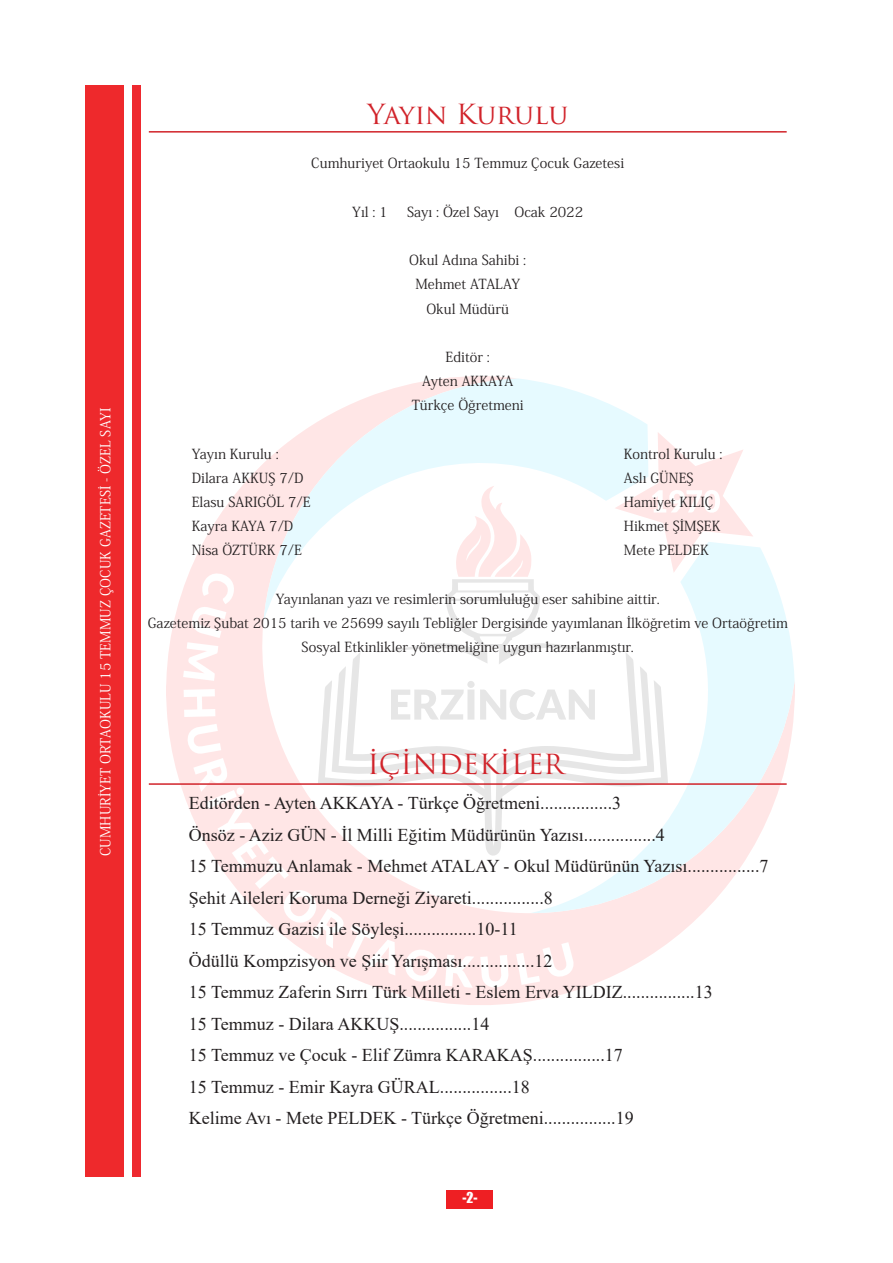
<style>
.page{position:relative;width:893px;height:1263px;background:#fff}
.page>*{position:absolute;margin:0;border:0;box-sizing:border-box;transform-origin:0 0}
.t1{font:27px "Trajan Pro";color:#d1232a}
.t2{font:18px/31.5px "Times New Roman";color:#231f20}
.t3{font:13.8px/24.2px "Koz Min Pr 6 N";color:#231f20;text-align:center}
.t4{font:13.8px "Koz Min Pr 6 N";color:#fff}
.t5{font:13.8px "Impact";color:#fff}
</style>
<div class="page">
<div style="left:85px;top:85px;width:38px;height:1092px;background:#ee292c"></div>
<div style="left:132px;top:85px;width:8px;height:1092px;background:#ee292f"></div>
<div style="left:446px;top:1191px;width:47px;height:18px;background:#ee1f23"></div>
<hr style="left:149px;top:131px;width:638px;height:2px;background:#d1232a">
<svg style="left:166px;top:376px;width:416px;height:629px"></svg>
<svg style="left:263px;top:378px;width:385px;height:54px"></svg>
<svg style="left:753px;top:547px;width:42px;height:300px;fill:#e6faff"></svg>
<svg style="left:183px;top:432px;width:570px;height:556px"></svg>
<hr style="left:149px;top:783px;width:638px;height:2px;background:#d1232a">
<p class="t4" style="left:98px;top:856px;width:450px;rotate:-90deg">CUMHURİYET ORTAOKULU 15 TEMMUZ ÇOCUK GAZETESİ - ÖZEL SAYI</p>
<h1 class="t1" style="left:367px;top:98px;width:202px">Yayın Kurulu</h1>
<p class="t3" style="left:311px;top:152px;width:314px">Cumhuriyet Ortaokulu 15 Temmuz Çocuk Gazetesi</p>
<p class="t3" style="left:352px;top:200px;width:37px">Yıl : 1</p>
<p class="t3" style="left:407px;top:200px;width:178px">Sayı : Özel Sayı Ocak 2022</p>
<p class="t3" style="left:409px;top:248px;width:118px">Okul Adına Sahibi :<br>Mehmet ATALAY<br>Okul Müdürü</p>
<p class="t3" style="left:412px;top:345px;width:113px">Editör :<br>Ayten AKKAYA<br>Türkçe Öğretmeni</p>
<p class="t3" style="left:192px;top:442px;width:88px">Yayın Kurulu :</p>
<p class="t3" style="left:624px;top:442px;width:100px">Kontrol Kurulu :</p>
<p class="t3" style="left:192px;top:466px;width:113px">Dilara AKKUŞ 7/D</p>
<p class="t3" style="left:624px;top:466px;width:71px">Aslı GÜNEŞ</p>
<p class="t3" style="left:192px;top:490px;width:120px">Elasu SARIGÖL 7/E</p>
<p class="t3" style="left:624px;top:490px;width:91px">Hamiyet KILIÇ</p>
<p class="t3" style="left:192px;top:514px;width:103px">Kayra KAYA 7/D</p>
<p class="t3" style="left:624px;top:514px;width:98px">Hikmet ŞİMŞEK</p>
<p class="t3" style="left:192px;top:539px;width:112px">Nisa ÖZTÜRK 7/E</p>
<p class="t3" style="left:624px;top:539px;width:87px">Mete PELDEK</p>
<p class="t3" style="left:148px;top:587px;width:642px">Yayınlanan yazı ve resimlerin sorumluluğu eser sahibine aittir.<br>Gazetemiz Şubat 2015 tarih ve 25699 sayılı Tebliğler Dergisinde yayımlanan İlköğretim ve Ortaöğretim<br>Sosyal Etkinlikler yönetmeliğine uygun hazırlanmıştır.</p>
<h1 class="t1" style="left:367px;top:748px;width:198px">İÇİNDEKİLER</h1>
<p class="t2" style="left:189px;top:787px;width:581px">Editörden - Ayten AKKAYA - Türkçe Öğretmeni................3<br>Önsöz - Aziz GÜN - İl Milli Eğitim Müdürünün Yazısı................4<br>15 Temmuzu Anlamak - Mehmet ATALAY - Okul Müdürünün Yazısı................7<br>Şehit Aileleri Koruma Derneği Ziyareti................8<br>15 Temmuz Gazisi ile Söyleşi................10-11<br>Ödüllü Kompzisyon ve Şiir Yarışması................12<br>15 Temmuz Zaferin Sırrı Türk Milleti - Eslem Erva YILDIZ................13<br>15 Temmuz - Dilara AKKUŞ................14<br>15 Temmuz ve Çocuk - Elif Zümra KARAKAŞ................17<br>15 Temmuz - Emir Kayra GÜRAL................18<br>Kelime Avı - Mete PELDEK - Türkçe Öğretmeni................19</p>
<p class="t5" style="left:462px;top:1187px;width:17px">-2-</p>
</div>
